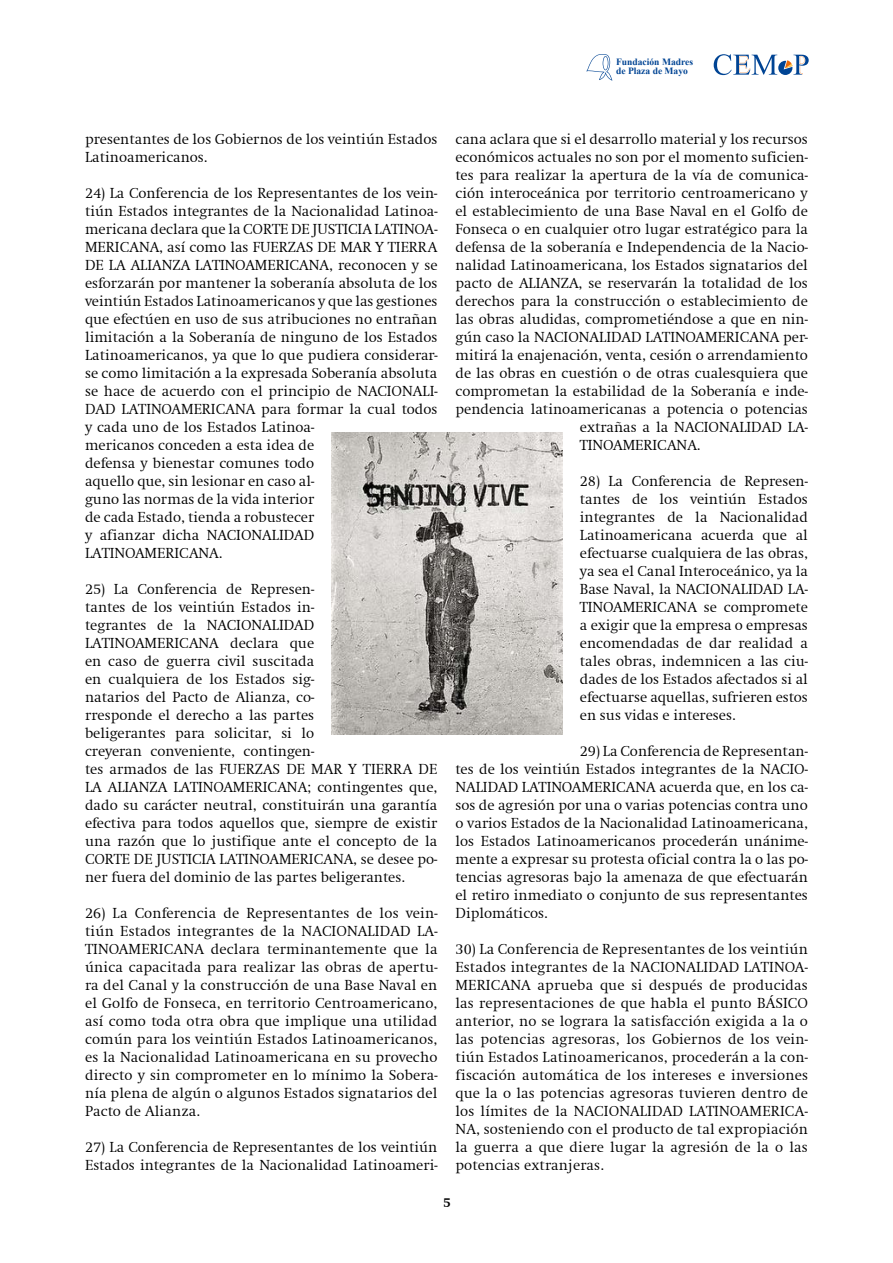
<style>
.page{position:relative;width:893px;height:1263px;background:#fff}
.page>*{position:absolute;margin:0;border:0;box-sizing:border-box;transform-origin:0 0}
.t1{font:300 15px/18px "Swift";color:#000}
.t2{font:700 13.5px "Swift";color:#000}
.t3{font:700 9.6px/9px "Times New Roman";color:#004494}
</style>
<div class="page">
<svg style="left:714px;top:54px;width:95px;height:21px"></svg>
<svg style="left:586px;top:54px;width:26px;height:27px"></svg>
<img style="left:331px;top:432px;width:232px;height:302px">
<p class="t3" style="left:616px;top:57px;width:79px">Fundación Madres de Plaza de Mayo</p>
<p class="t1" style="left:85px;top:130px;width:354px">presentantes de los Gobiernos de los veintiún Estados<br>Latinoamericanos.</p>
<p class="t1" style="left:85px;top:184px;width:354px">24) La Conferencia de los Representantes de los vein&shy;tiún Estados integrantes de la Nacionalidad Latinoa&shy;mericana declara que la CORTE DE JUSTICIA LATINOA-MERICANA, así como las FUERZAS DE MAR Y TIERRA DE LA ALIANZA LATINOAMERICANA, reconocen y se esforzarán por mantener la soberanía absoluta de los veintiún Estados Latinoamericanos y que las gestiones que efectúen en uso de sus atribuciones no entrañan limitación a la Soberanía de ninguno de los Estados Latinoamericanos, ya que lo que pudiera considerar&shy;se como limitación a la expresada Soberanía absoluta se hace de acuerdo con el principio de NACIONALI-DAD LATINOAMERICANA para formar la cual todos y cada uno de los Estados Latinoa-<br>mericanos conceden a esta idea de<br>defensa y bienestar comunes todo<br>aquello que, sin lesionar en caso al-<br>guno las normas de la vida interior<br>de cada Estado, tienda a robustecer<br>y afianzar dicha NACIONALIDAD LATINOAMERICANA.</p>
<p class="t1" style="left:85px;top:580px;width:354px">25) La Conferencia de Represen-<br>tantes de los veintiún Estados in-<br>tegrantes de la NACIONALIDAD LATINOAMERICANA declara que<br>en caso de guerra civil suscitada<br>en cualquiera de los Estados sig-<br>natarios del Pacto de Alianza, co-<br>rresponde el derecho a las partes<br>beligerantes para solicitar, si lo<br>creyeran conveniente, contingen-<br>tes armados de las FUERZAS DE MAR Y TIERRA DE LA ALIANZA LATINOAMERICANA; contingentes que, dado su carácter neutral, constituirán una garantía efectiva para todos aquellos que, siempre de existir una razón que lo justifique ante el concepto de la CORTE DE JUSTICIA LATINOAMERICANA, se desee po&shy;ner fuera del dominio de las partes beligerantes.</p>
<p class="t1" style="left:85px;top:904px;width:354px;text-align:justify">26) La Conferencia de Representantes de los vein&shy;tiún Estados integrantes de la NACIONALIDAD LA-TINOAMERICANA declara terminantemente que la única capacitada para realizar las obras de apertu&shy;ra del Canal y la construcción de una Base Naval en el Golfo de Fonseca, en territorio Centroamericano, así como toda otra obra que implique una utilidad común para los veintiún Estados Latinoamericanos, es la Nacionalidad Latinoamericana en su provecho directo y sin comprometer en lo mínimo la Sobera&shy;nía plena de algún o algunos Estados signatarios del Pacto de Alianza.</p>
<p class="t1" style="left:85px;top:1138px;width:354px">27) La Conferencia de Representantes de los veintiún<br>Estados integrantes de la Nacionalidad Latinoameri-</p>
<p class="t1" style="left:455px;top:130px;width:354px">cana aclara que si el desarrollo material y los recursos</p>
<p class="t1" style="left:455px;top:148px;width:354px">económicos actuales no son por el momento suficien-</p>
<p class="t1" style="left:455px;top:166px;width:354px">tes para realizar la apertura de la vía de comunica-</p>
<p class="t1" style="left:455px;top:184px;width:354px">ción interoceánica por territorio centroamericano y</p>
<p class="t1" style="left:455px;top:202px;width:354px">el establecimiento de una Base Naval en el Golfo de</p>
<p class="t1" style="left:455px;top:220px;width:354px">Fonseca o en cualquier otro lugar estratégico para la</p>
<p class="t1" style="left:455px;top:238px;width:354px">defensa de la soberanía e Independencia de la Nacio-</p>
<p class="t1" style="left:455px;top:256px;width:354px">nalidad Latinoamericana, los Estados signatarios del</p>
<p class="t1" style="left:455px;top:274px;width:354px">pacto de ALIANZA, se reservarán la totalidad de los</p>
<p class="t1" style="left:455px;top:292px;width:354px">derechos para la construcción o establecimiento de</p>
<p class="t1" style="left:455px;top:310px;width:354px">las obras aludidas, comprometiéndose a que en nin-</p>
<p class="t1" style="left:455px;top:328px;width:354px">gún caso la NACIONALIDAD LATINOAMERICANA per-</p>
<p class="t1" style="left:455px;top:346px;width:354px">mitirá la enajenación, venta, cesión o arrendamiento</p>
<p class="t1" style="left:455px;top:364px;width:354px">de las obras en cuestión o de otras cualesquiera que</p>
<p class="t1" style="left:455px;top:382px;width:354px">comprometan la estabilidad de la Soberanía e inde-</p>
<p class="t1" style="left:455px;top:400px;width:354px">pendencia latinoamericanas a potencia o potencias</p>
<p class="t1" style="left:580px;top:418px;width:230px">extrañas a la NACIONALIDAD LA-</p>
<p class="t1" style="left:580px;top:436px;width:122px">TINOAMERICANA.</p>
<p class="t1" style="left:580px;top:472px;width:230px;text-align:justify">28) La Conferencia de Represen&shy;tantes de los veintiún Estados integrantes de la Nacionalidad Latinoamericana acuerda que al efectuarse cualquiera de las obras, ya sea el Canal Interoceánico, ya la Base Naval, la NACIONALIDAD LA-TINOAMERICANA se compromete a exigir que la empresa o empresas encomendadas de dar realidad a tales obras, indemnicen a las ciu&shy;dades de los Estados afectados si al efectuarse aquellas, sufrieren estos en sus vidas e intereses.</p>
<p class="t1" style="left:455px;top:742px;width:354px;text-align:justify;text-indent:124px">29) La Conferencia de Representan&shy;tes de los veintiún Estados integrantes de la NACIO-NALIDAD LATINOAMERICANA acuerda que, en los ca&shy;sos de agresión por una o varias potencias contra uno o varios Estados de la Nacionalidad Latinoamericana, los Estados Latinoamericanos procederán unánime&shy;mente a expresar su protesta oficial contra la o las po&shy;tencias agresoras bajo la amenaza de que efectuarán el retiro inmediato o conjunto de sus representantes Diplomáticos.</p>
<p class="t1" style="left:455px;top:940px;width:354px;text-align:justify">30) La Conferencia de Representantes de los veintiún Estados integrantes de la NACIONALIDAD LATINOA-MERICANA aprueba que si después de producidas las representaciones de que habla el punto BÁSICO anterior, no se lograra la satisfacción exigida a la o las potencias agresoras, los Gobiernos de los vein&shy;tiún Estados Latinoamericanos, procederán a la con&shy;fiscación automática de los intereses e inversiones que la o las potencias agresoras tuvieren dentro de los límites de la NACIONALIDAD LATINOAMERICA-NA, sosteniendo con el producto de tal expropiación la guerra a que diere lugar la agresión de la o las potencias extranjeras.</p>
<p class="t2" style="left:444px;top:1195px;width:9px">5</p>
</div>
